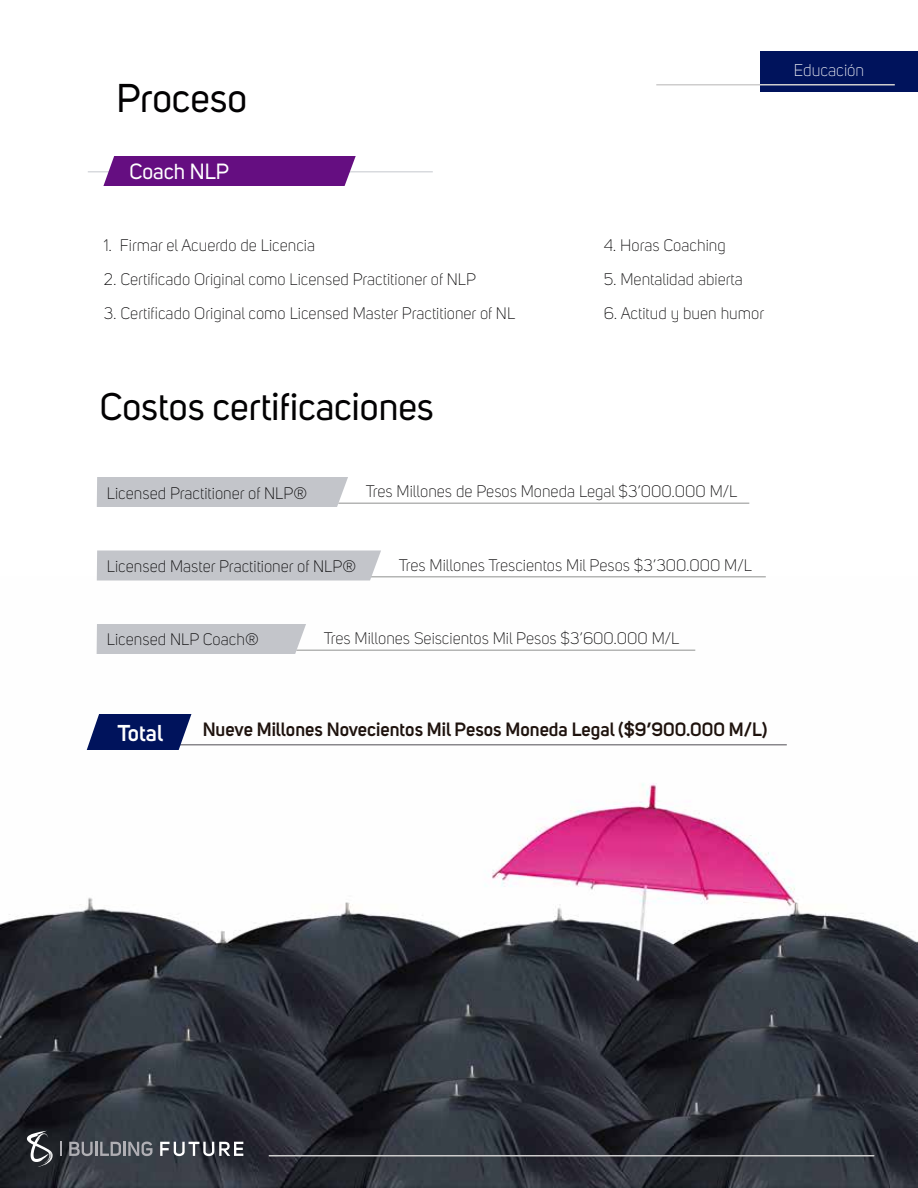
<style>
.page{position:relative;width:918px;height:1188px;background:#fff}
.page>*{position:absolute;margin:0;border:0;box-sizing:border-box;transform-origin:0 0}
.t1{font:39.75px "Uni Sans";color:#020102}
.t2{font:38.1px "Uni Sans";color:#020102}
.t3{font:600 22.65px "Uni Sans";color:#fff}
.t4{font:21.75px "Uni Sans";color:#fff}
.t5{font:600 19.05px "Uni Sans";color:#1e120d}
.t6{font:300 16.8px "Uni Sans";color:#fff}
.t7{font:300 16.5px "Uni Sans";color:#020102}
</style>
<div class="page">
<img style="left:0;top:576px;width:917px;height:612px">
<hr style="left:173px;top:744px;width:614px;height:2px;background:#89878c">
<svg style="left:87px;top:714px;width:104px;height:36px;background:#1c2d6d"></svg>
<hr style="left:338px;top:502px;width:411px;height:2px;background:#b4b5b4">
<div style="left:97px;top:477px;width:251px;height:30px;background:#c3c5ca"></div>
<div style="left:760px;top:51px;width:157px;height:41px;background:#00135c"></div>
<hr style="left:656px;top:84px;width:239px;height:2px;background:#cecdcd">
<hr style="left:88px;top:171px;width:345px;height:1px;background:#d8dade">
<hr style="left:269px;top:1155px;width:605px;height:1px;background:#cecdcd">
<div style="left:103px;top:156px;width:253px;height:30px;background:#650e81"></div>
<hr style="left:367px;top:576px;width:399px;height:2px;background:#b4b5b4">
<div style="left:97px;top:550px;width:284px;height:30px;background:#c3c5ca"></div>
<hr style="left:296px;top:650px;width:399px;height:1px;background:#b4b5b4">
<div style="left:97px;top:624px;width:209px;height:30px;background:#c3c5ca"></div>
<svg style="left:69px;top:1142px;width:24px;height:14px"></svg>
<hr style="left:95px;top:1142px;width:3px;height:14px;background:#b0afb4">
<svg style="left:100px;top:1142px;width:21px;height:14px"></svg>
<hr style="left:123px;top:1142px;width:3px;height:14px;background:#b0afb4">
<svg style="left:128px;top:1142px;width:24px;height:14px"></svg>
<svg style="left:160px;top:1142px;width:83px;height:14px"></svg>
<svg style="left:60px;top:1142px;width:2px;height:14px"></svg>
<svg style="left:27px;top:1131px;width:26px;height:36px"></svg>
<h1 class="t1" style="left:116px;top:75px;width:132px">Proceso</h1>
<h3 class="t4" style="left:130px;top:159px;width:101px">Coach NLP</h3>
<p class="t7" style="left:104px;top:235px;width:213px">1. Firmar el Acuerdo de Licencia</p>
<p class="t7" style="left:104px;top:270px;width:374px">2. Certificado Original como Licensed Practitioner of NLP</p>
<p class="t7" style="left:104px;top:304px;width:413px">3. Certificado Original como Licensed Master Practitioner of NL</p>
<h2 class="t2" style="left:100px;top:384px;width:336px">Costos certificaciones</h2>
<p class="t7" style="left:604px;top:235px;width:123px">4. Horas Coaching</p>
<p class="t7" style="left:604px;top:270px;width:141px">5. Mentalidad abierta</p>
<p class="t7" style="left:604px;top:304px;width:162px">6. Actitud y buen humor</p>
<p class="t7" style="left:107px;top:483px;width:202px">Licensed Practitioner of NLP®</p>
<p class="t7" style="left:366px;top:482px;width:373px">Tres Millones de Pesos Moneda Legal $3’000.000 M/L</p>
<p class="t7" style="left:107px;top:557px;width:251px">Licensed Master Practitioner of NLP®</p>
<p class="t7" style="left:399px;top:555px;width:355px">Tres Millones Trescientos Mil Pesos $3’300.000 M/L</p>
<p class="t7" style="left:107px;top:630px;width:153px">Licensed NLP Coach®</p>
<p class="t7" style="left:324px;top:629px;width:357px">Tres Millones Seiscientos Mil Pesos $3’600.000 M/L</p>
<p class="t6" style="left:794px;top:61px;width:72px">Educación</p>
<h3 class="t3" style="left:117px;top:719px;width:47px">Total</h3>
<p class="t5" style="left:203px;top:718px;width:566px">Nueve Millones Novecientos Mil Pesos Moneda Legal ($9’900.000 M/L)</p>
</div>
